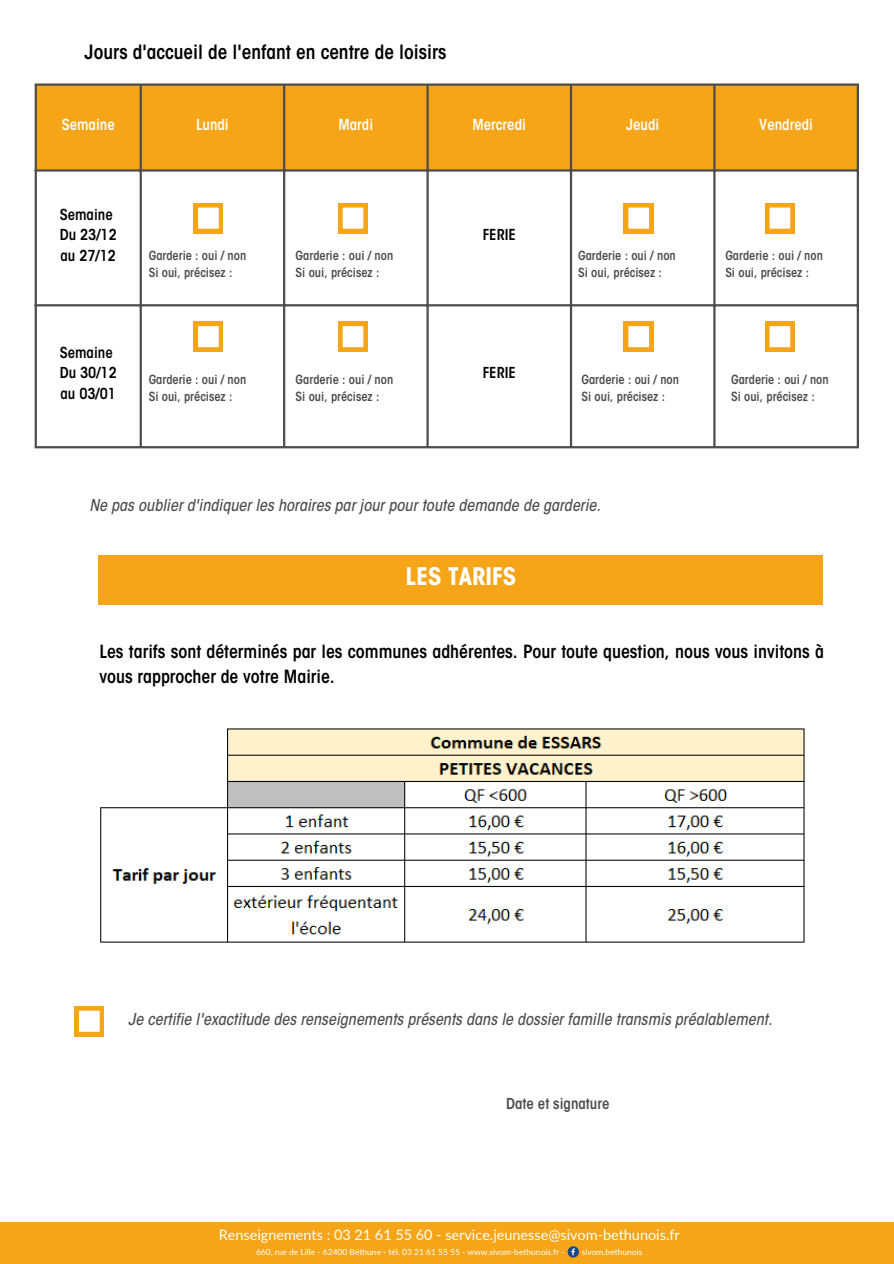
<style>
.page{position:relative;width:894px;height:1264px;background:#fff}
.page>*{position:absolute;margin:0;border:0;box-sizing:border-box;transform-origin:0 0}
.t1{font:700 condensed 24px "ITC Avant Garde Std";color:#fff}
.t2{font:600 condensed 19.5px "ITC Avant Garde Std";color:#000}
.t3{font:600 condensed 18px/24.8px "ITC Avant Garde Std";color:#000}
.t4{font:italic 500 condensed 16.35px "ITC Avant Garde Std";color:#4d4d4d}
.t5{font:600 condensed 15px "ITC Avant Garde Std";color:#000}
.t6{font:600 condensed 15px "ITC Avant Garde Std";color:#fff}
.t7{font:600 condensed 15px "ITC Avant Garde Std";color:#4d4d4d}
.t8{font:14.4px "Lato";color:#fff}
.t9{font:600 condensed 12.45px/16.8px "ITC Avant Garde Std";color:#4d4d4d}
.t10{font:8.4px "Lato";color:#fff}
</style>
<div class="page">
<div style="left:37px;top:86px;width:819px;height:83px;background:#f5a517"></div>
<svg style="left:37px;top:172px;width:103px;height:274px"></svg>
<hr style="left:35px;top:86px;width:2px;height:360px;background:#4d4d4d">
<hr style="left:140px;top:86px;width:2px;height:360px;background:#4d4d4d">
<hr style="left:283px;top:86px;width:2px;height:360px;background:#4d4d4d">
<hr style="left:426px;top:86px;width:2px;height:360px;background:#4d4d4d">
<hr style="left:569px;top:86px;width:3px;height:360px;background:#4d4d4d">
<hr style="left:713px;top:86px;width:2px;height:360px;background:#4d4d4d">
<hr style="left:856px;top:86px;width:2px;height:360px;background:#4d4d4d">
<hr style="left:35px;top:83px;width:823px;height:3px;background:#4d4d4d">
<hr style="left:35px;top:169px;width:823px;height:3px;background:#4d4d4d">
<hr style="left:35px;top:304px;width:823px;height:2px;background:#4d4d4d">
<hr style="left:35px;top:446px;width:823px;height:2px;background:#4d4d4d">
<div style="left:0;top:1222px;width:893px;height:41px;background:#f5a517"></div>
<svg style="left:567px;top:1246px;width:11px;height:11px"></svg>
<svg style="left:74px;top:1006px;width:30px;height:30px"></svg>
<div style="left:99px;top:555px;width:723px;height:49px;background:#f5a517"></div>
<svg style="left:193px;top:203px;width:30px;height:30px"></svg>
<svg style="left:193px;top:321px;width:30px;height:31px"></svg>
<div style="left:338px;top:203px;width:30px;height:30px;background:#f5a517"></div>
<svg style="left:342px;top:207px;width:22px;height:22px"></svg>
<svg style="left:623px;top:203px;width:30px;height:30px"></svg>
<svg style="left:765px;top:203px;width:29px;height:30px"></svg>
<div style="left:338px;top:321px;width:30px;height:31px;background:#f5a517"></div>
<svg style="left:342px;top:326px;width:22px;height:22px"></svg>
<svg style="left:765px;top:321px;width:29px;height:31px"></svg>
<svg style="left:623px;top:321px;width:30px;height:31px"></svg>
<img style="left:100px;top:728px;width:705px;height:215px">
<h5 class="t2" style="left:85px;top:44px;width:363px">Jours d'accueil de l'enfant en centre de loisirs</h5>
<h2 class="t6" style="left:62px;top:118px;width:54px">Semaine</h2>
<p class="t6" style="left:196px;top:118px;width:34px">Lundi</p>
<p class="t6" style="left:338px;top:118px;width:36px">Mardi</p>
<p class="t6" style="left:472px;top:118px;width:55px">Mercredi</p>
<p class="t6" style="left:626px;top:118px;width:35px">Jeudi</p>
<p class="t6" style="left:759px;top:118px;width:55px">Vendredi</p>
<p class="t5" style="left:60px;top:209px;width:54px">Semaine</p>
<p class="t5" style="left:60px;top:229px;width:59px">Du 23/12</p>
<p class="t5" style="left:60px;top:249px;width:57px">au 27/12</p>
<p class="t5" style="left:60px;top:347px;width:54px">Semaine</p>
<p class="t5" style="left:60px;top:367px;width:59px">Du 30/12</p>
<p class="t5" style="left:60px;top:387px;width:57px">au 03/01</p>
<p class="t5" style="left:482px;top:229px;width:35px">FERIE</p>
<h5 class="t9" style="left:149px;top:249px;width:99px">Garderie : oui / non<br>Si oui, précisez :</h5>
<h5 class="t9" style="left:295px;top:249px;width:99px">Garderie : oui / non<br>Si oui, précisez :</h5>
<h5 class="t9" style="left:578px;top:249px;width:99px">Garderie : oui / non<br>Si oui, précisez :</h5>
<h3 class="t9" style="left:725px;top:249px;width:99px">Garderie : oui / non<br>Si oui, précisez :</h3>
<p class="t5" style="left:482px;top:367px;width:35px">FERIE</p>
<h1 class="t9" style="left:149px;top:372px;width:99px">Garderie : oui / non<br>Si oui, précisez :</h1>
<h2 class="t9" style="left:295px;top:372px;width:99px">Garderie : oui / non<br>Si oui, précisez :</h2>
<p class="t9" style="left:730px;top:372px;width:99px">Garderie : oui / non<br>Si oui, précisez :</p>
<p class="t9" style="left:581px;top:372px;width:99px">Garderie : oui / non<br>Si oui, précisez :</p>
<h4 class="t4" style="left:89px;top:498px;width:512px">Ne pas oublier d'indiquer les horaires par jour pour toute demande de garderie.</h4>
<h5 class="t1" style="left:405px;top:567px;width:112px">LES TARIFS</h5>
<h3 class="t3" style="left:99px;top:641px;width:725px">Les tarifs sont déterminés par les communes adhérentes. Pour toute question, nous vous invitons à vous rapprocher de votre Mairie.</h3>
<h3 class="t4" style="left:128px;top:1013px;width:645px">Je certifie l'exactitude des renseignements présents dans le dossier famille transmis préalablement.</h3>
<h5 class="t7" style="left:506px;top:1097px;width:105px">Date et signature</h5>
<h5 class="t8" style="left:219px;top:1225px;width:462px">Renseignements : 03 21 61 55 60 - service.jeunesse@sivom-bethunois.fr</h5>
<p class="t10" style="left:256px;top:1247px;width:310px">660, rue de Lille - 62400 Béthune - tél. 03 21 61 55 55 - www.sivom-bethunois.fr -</p>
<p class="t10" style="left:581px;top:1247px;width:62px">sivom.bethunois</p>
</div>
